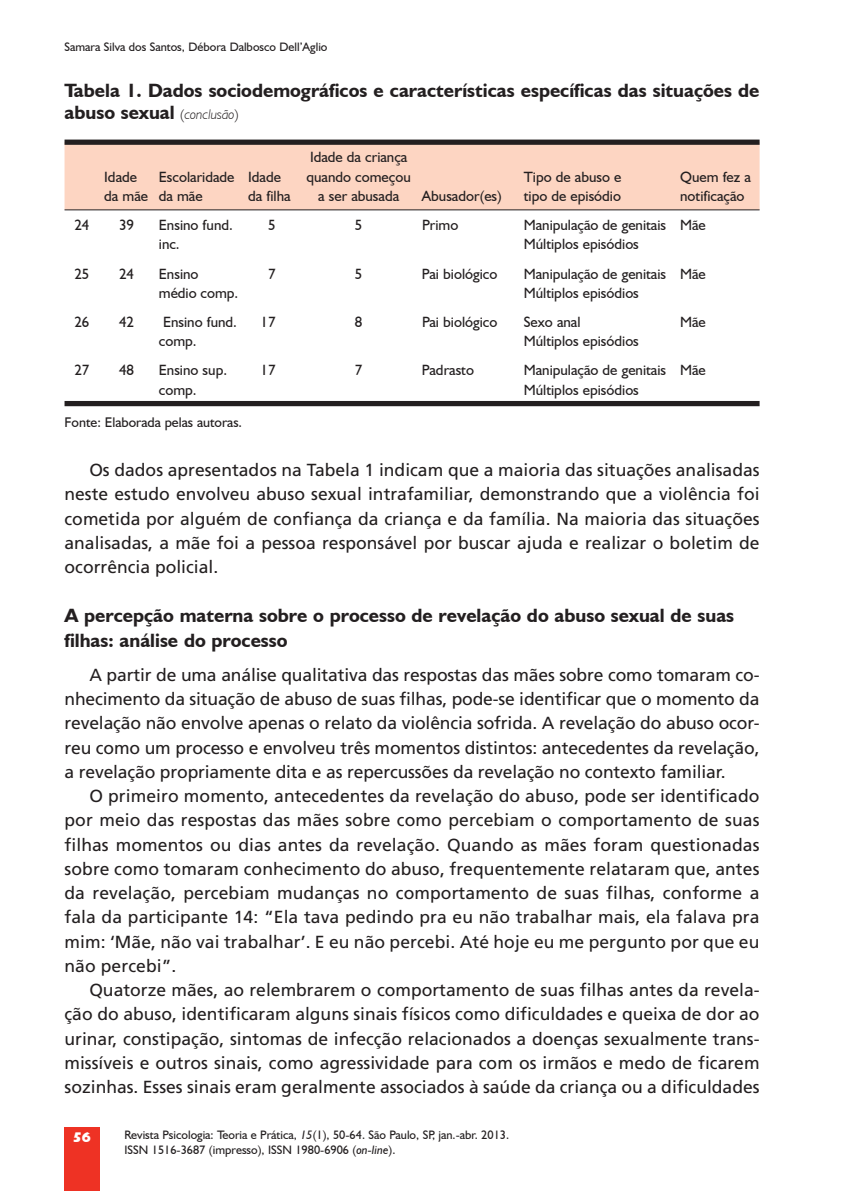
<style>
.page{position:relative;width:844px;height:1191px;background:#fff}
.page>*{position:absolute;margin:0;border:0;box-sizing:border-box;transform-origin:0 0}
.t1{font:700 19.25px/24.5px "Humanist 521 BT";color:#231f20}
.t2{font:17.5px/24.3px "Frutiger";color:#231f20;text-align:justify}
.t3{font:14.88px/19.2px "Humanist 521 BT";color:#231f20}
.t4{font:14px "Humanist 521 BT";color:#231f20}
.t5{font:800 14px "Humanist 521 BT";color:#fff}
.t6{font:12.25px/14.9px "Humanist 521 BT";color:#231f20}
.s1{font-weight:300;font-size:14px}
.s2{font-weight:300;font-style:italic;font-size:14px}
.s3{font-style:italic}
</style>
<div class="page">
<div style="left:64px;top:1127px;width:36px;height:64px;background:#ee3224"></div>
<div style="left:64px;top:145px;width:695px;height:64px;background:#fdd5c2"></div>
<div style="left:64px;top:140px;width:695px;height:5px;background:#231f20"></div>
<div style="left:64px;top:401px;width:695px;height:5px;background:#231f20"></div>
<hr style="left:64px;top:209px;width:695px;height:1px;background:#231f20">
<p class="t6" style="left:64px;top:40px;width:264px">Samara Silva dos Santos, Débora Dalbosco Dell’Aglio</p>
<p class="t1" style="left:64px;top:78px;width:696px;line-height:22.8px">Tabela 1. Dados sociodemográficos e características específicas das situações de abuso sexual <span class="s1">(</span><span class="s2">conclusão</span><span class="s1">)</span></p>
<p class="t3" style="left:104px;top:167px;width:45px">Idade da mãe</p>
<p class="t3" style="left:159px;top:167px;width:77px">Escolaridade da mãe</p>
<p class="t3" style="left:248px;top:167px;width:44px">Idade da filha</p>
<p class="t3" style="left:306px;top:147px;width:106px;text-align:center">Idade da criança quando começou a ser abusada</p>
<p class="t3" style="left:422px;top:186px;width:81px">Abusador(es)</p>
<p class="t3" style="left:523px;top:167px;width:99px">Tipo de abuso e tipo de episódio</p>
<p class="t3" style="left:680px;top:167px;width:72px">Quem fez a notificação</p>
<p class="t3" style="left:74px;top:215px;width:17px">24</p>
<p class="t3" style="left:119px;top:215px;width:17px">39</p>
<p class="t3" style="left:159px;top:215px;width:75px">Ensino fund. inc.</p>
<p class="t3" style="left:268px;top:215px;width:9px">5</p>
<p class="t3" style="left:355px;top:215px;width:9px">5</p>
<p class="t3" style="left:422px;top:215px;width:38px">Primo</p>
<p class="t3" style="left:523px;top:215px;width:144px">Manipulação de genitais<br>Múltiplos episódios</p>
<p class="t3" style="left:680px;top:215px;width:27px">Mãe</p>
<p class="t3" style="left:74px;top:263px;width:17px">25</p>
<p class="t3" style="left:119px;top:263px;width:17px">24</p>
<p class="t3" style="left:159px;top:263px;width:81px">Ensino médio comp.</p>
<p class="t3" style="left:268px;top:263px;width:9px">7</p>
<p class="t3" style="left:355px;top:263px;width:9px">5</p>
<p class="t3" style="left:422px;top:263px;width:77px">Pai biológico</p>
<p class="t3" style="left:523px;top:263px;width:144px">Manipulação de genitais<br>Múltiplos episódios</p>
<p class="t3" style="left:680px;top:263px;width:27px">Mãe</p>
<p class="t3" style="left:74px;top:312px;width:17px">26</p>
<p class="t3" style="left:119px;top:312px;width:17px">42</p>
<p class="t3" style="left:159px;top:312px;width:80px">Ensino fund. comp.</p>
<p class="t3" style="left:260px;top:312px;width:17px">17</p>
<p class="t3" style="left:355px;top:312px;width:9px">8</p>
<p class="t3" style="left:422px;top:312px;width:77px">Pai biológico</p>
<p class="t3" style="left:523px;top:312px;width:117px">Sexo anal<br>Múltiplos episódios</p>
<p class="t3" style="left:680px;top:312px;width:27px">Mãe</p>
<p class="t3" style="left:74px;top:360px;width:17px">27</p>
<p class="t3" style="left:119px;top:360px;width:17px">48</p>
<p class="t3" style="left:159px;top:360px;width:70px">Ensino sup. comp.</p>
<p class="t3" style="left:260px;top:360px;width:17px">17</p>
<p class="t3" style="left:355px;top:360px;width:9px">7</p>
<p class="t3" style="left:422px;top:360px;width:54px">Padrasto</p>
<p class="t3" style="left:523px;top:360px;width:144px">Manipulação de genitais<br>Múltiplos episódios</p>
<p class="t3" style="left:680px;top:360px;width:27px">Mãe</p>
<p class="t4" style="left:64px;top:414px;width:179px">Fonte: Elaborada pelas autoras.</p>
<p class="t2" style="left:64px;top:459px;width:696px;text-indent:25px">Os dados apresentados na Tabela 1 indicam que a maioria das situações analisadas neste estudo envolveu abuso sexual intrafamiliar, demonstrando que a violência foi cometida por alguém de confiança da criança e da família. Na maioria das situações analisadas, a mãe foi a pessoa responsável por buscar ajuda e realizar o boletim de ocorrência policial.</p>
<p class="t1" style="left:64px;top:603px;width:671px">A percepção materna sobre o processo de revelação do abuso sexual de suas filhas: análise do processo</p>
<p class="t2" style="left:64px;top:664px;width:696px;text-indent:25px">A partir de uma análise qualitativa das respostas das mães sobre como tomaram co&shy;nhecimento da situação de abuso de suas filhas, pode-se identificar que o momento da revelação não envolve apenas o relato da violência sofrida. A revelação do abuso ocor&shy;reu como um processo e envolveu três momentos distintos: antecedentes da revelação, a revelação propriamente dita e as repercussões da revelação no contexto familiar.</p>
<p class="t2" style="left:64px;top:785px;width:696px;text-indent:25px">O primeiro momento, antecedentes da revelação do abuso, pode ser identificado por meio das respostas das mães sobre como percebiam o comportamento de suas filhas momentos ou dias antes da revelação. Quando as mães foram questionadas sobre como tomaram conhecimento do abuso, frequentemente relataram que, antes da revelação, percebiam mudanças no comportamento de suas filhas, conforme a fala da participante 14: “Ela tava pedindo pra eu não trabalhar mais, ela falava pra mim: ‘Mãe, não vai trabalhar’. E eu não percebi. Até hoje eu me pergunto por que eu não percebi”.</p>
<p class="t2" style="left:64px;top:979px;width:696px;text-indent:25px">Quatorze mães, ao relembrarem o comportamento de suas filhas antes da revela&shy;ção do abuso, identificaram alguns sinais físicos como dificuldades e queixa de dor ao urinar, constipação, sintomas de infecção relacionados a doenças sexualmente trans&shy;missíveis e outros sinais, como agressividade para com os irmãos e medo de ficarem sozinhas. Esses sinais eram geralmente associados à saúde da criança ou a dificuldades</p>
<p class="t5" style="left:73px;top:1128px;width:20px">56</p>
<p class="t6" style="left:124px;top:1127px;width:386px">Revista Psicologia: Teoria e Prática, <span class="s3">15</span>(1), 50-64. São Paulo, SP, jan.-abr. 2013.<br>ISSN 1516-3687 (impresso), ISSN 1980-6906 (<span class="s3">on-line</span>).</p>
</div>
